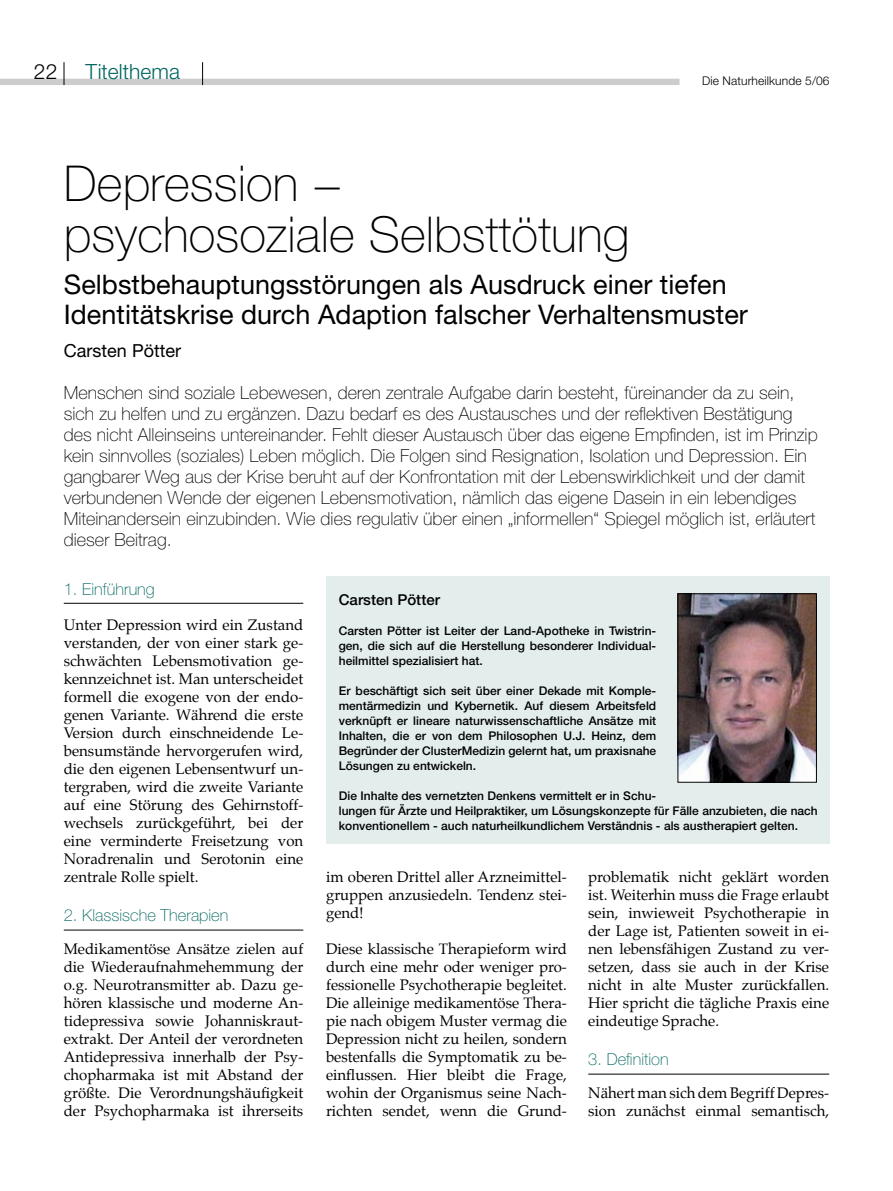
<style>
.page{position:relative;width:893px;height:1191px;background:#fff}
.page>*{position:absolute;margin:0;border:0;box-sizing:border-box;transform-origin:0 0}
.t1{font:100 49.5px/51px "Helvetica Neue";color:#000}
.t2{font:27px/30px "Helvetica Neue";color:#000}
.t3{font:300 21px "Helvetica Neue";letter-spacing:.005em;color:#006761}
.t4{font:300 21px "Helvetica Neue";color:#000}
.t5{font:100 18px/21px "Helvetica Neue";color:#000}
.t6{font:18px "Helvetica Neue";color:#000}
.t7{font:100 16.5px "Helvetica Neue";color:#006761}
.t8{font:15px/18px "Palatino";color:#000;text-align:justify}
.t9{font:500 15px "Helvetica Neue";color:#000}
.t10{font:500 12px/15px "Helvetica Neue";color:#000;text-align:justify}
.t11{font:300 12px "Helvetica Neue";letter-spacing:.01em;color:#000}
</style>
<div class="page">
<div style="left:0;top:79px;width:679px;height:6px;background:#cdcdcd"></div>
<svg style="left:64px;top:62px;width:1px;height:23px"></svg>
<svg style="left:202px;top:62px;width:1px;height:23px"></svg>
<div style="left:326px;top:576px;width:504px;height:267px;background:#e2edec"></div>
<hr style="left:64px;top:603px;width:239px;height:1px;background:#000">
<hr style="left:64px;top:929px;width:239px;height:1px;background:#000">
<img style="left:679px;top:595px;width:136px;height:185px">
<div style="left:677px;top:593px;width:140px;height:189px;border:1px solid #000"></div>
<hr style="left:588px;top:1073px;width:241px;height:1px;background:#000">
<h3 class="t4" style="left:34px;top:58px;width:25px">22</h3>
<h3 class="t3" style="left:85px;top:58px;width:96px">Titelthema</h3>
<p class="t11" style="left:702px;top:73px;width:129px">Die Naturheilkunde 5/06</p>
<h1 class="t1" style="left:64px;top:158px;width:567px">Depression − psychosoziale Selbsttötung</h1>
<h2 class="t2" style="left:64px;top:269px;width:686px">Selbstbehauptungsstörungen als Ausdruck einer tiefen<br>Identitätskrise durch Adaption falscher Verhaltensmuster</h2>
<p class="t6" style="left:64px;top:340px;width:119px">Carsten Pötter</p>
<p class="t5" style="left:64px;top:382px;width:755px">Menschen sind soziale Lebewesen, deren zentrale Aufgabe darin besteht, füreinander da zu sein, sich zu helfen und zu ergänzen. Dazu bedarf es des Austausches und der reflektiven Bestätigung des nicht Alleinseins untereinander. Fehlt dieser Austausch über das eigene Empfinden, ist im Prinzip kein sinnvolles (soziales) Leben möglich. Die Folgen sind Resignation, Isolation und Depression. Ein gangbarer Weg aus der Krise beruht auf der Konfrontation mit der Lebenswirklichkeit und der damit verbundenen Wende der eigenen Lebensmotivation, nämlich das eigene Dasein in ein lebendiges Miteinandersein einzubinden. Wie dies regulativ über einen „informellen“ Spiegel möglich ist, erläutert dieser Beitrag.</p>
<p class="t7" style="left:64px;top:579px;width:92px">1. Einführung</p>
<p class="t8" style="left:64px;top:617px;width:241px">Unter Depression wird ein Zustand verstanden, der von einer stark ge&shy;schwächten Lebensmotivation ge&shy;kennzeichnet ist. Man unterscheidet formell die exogene von der endo&shy;genen Variante. Während die erste Version durch einschneidende Le&shy;bensumstände hervorgerufen wird, die den eigenen Lebensentwurf un&shy;tergraben, wird die zweite Variante auf eine Störung des Gehirnstoff&shy;wechsels zurückgeführt, bei der eine verminderte Freisetzung von Noradrenalin und Serotonin eine zentrale Rolle spielt.</p>
<p class="t7" style="left:64px;top:906px;width:166px">2. Klassische Therapien</p>
<p class="t8" style="left:64px;top:941px;width:241px">Medikamentöse Ansätze zielen auf die Wiederaufnahmehemmung der o.g. Neurotransmitter ab. Dazu ge&shy;hören klassische und moderne An&shy;tidepressiva sowie Johanniskraut&shy;extrakt. Der Anteil der verordneten Antidepressiva innerhalb der Psy&shy;chopharmaka ist mit Abstand der größte. Die Verordnungshäufigkeit der Psychopharmaka ist ihrerseits</p>
<p class="t9" style="left:339px;top:591px;width:103px">Carsten Pötter</p>
<p class="t10" style="left:339px;top:623px;width:319px">Carsten Pötter ist Leiter der Land-Apotheke in Twistrin&shy;gen, die sich auf die Herstellung besonderer Individual&shy;heilmittel spezialisiert hat.</p>
<p class="t10" style="left:339px;top:683px;width:319px">Er beschäftigt sich seit über einer Dekade mit Komple&shy;mentärmedizin und Kybernetik. Auf diesem Arbeitsfeld verknüpft er lineare naturwissenschaftliche Ansätze mit Inhalten, die er von dem Philosophen U.J. Heinz, dem Begründer der ClusterMedizin gelernt hat, um praxisnahe Lösungen zu entwickeln.</p>
<p class="t10" style="left:339px;top:788px;width:481px;text-align:left">Die Inhalte des vernetzten Denkens vermittelt er in Schu-<br>lungen für Ärzte und Heilpraktiker, um Lösungskonzepte für Fälle anzubieten, die nach konventionellem - auch naturheilkundlichem Verständnis - als austherapiert gelten.</p>
<p class="t8" style="left:326px;top:869px;width:242px">im oberen Drittel aller Arzneimittel&shy;gruppen anzusiedeln. Tendenz stei&shy;gend!</p>
<p class="t8" style="left:326px;top:941px;width:242px">Diese klassische Therapieform wird durch eine mehr oder weniger pro&shy;fessionelle Psychotherapie begleitet.<br>Die alleinige medikamentöse Thera&shy;pie nach obigem Muster vermag die Depression nicht zu heilen, sondern bestenfalls die Symptomatik zu be&shy;einflussen. Hier bleibt die Frage, wohin der Organismus seine Nach&shy;richten sendet, wenn die Grund-</p>
<p class="t8" style="left:588px;top:869px;width:242px">problematik nicht geklärt worden ist. Weiterhin muss die Frage erlaubt sein, inwieweit Psychotherapie in der Lage ist, Patienten soweit in ei&shy;nen lebensfähigen Zustand zu ver&shy;setzen, dass sie auch in der Krise nicht in alte Muster zurückfallen.<br>Hier spricht die tägliche Praxis eine eindeutige Sprache.</p>
<p class="t7" style="left:588px;top:1050px;width:82px">3. Definition</p>
<p class="t8" style="left:588px;top:1085px;width:242px">Nähert man sich dem Begriff Depres&shy;sion zunächst einmal semantisch,</p>
</div>
